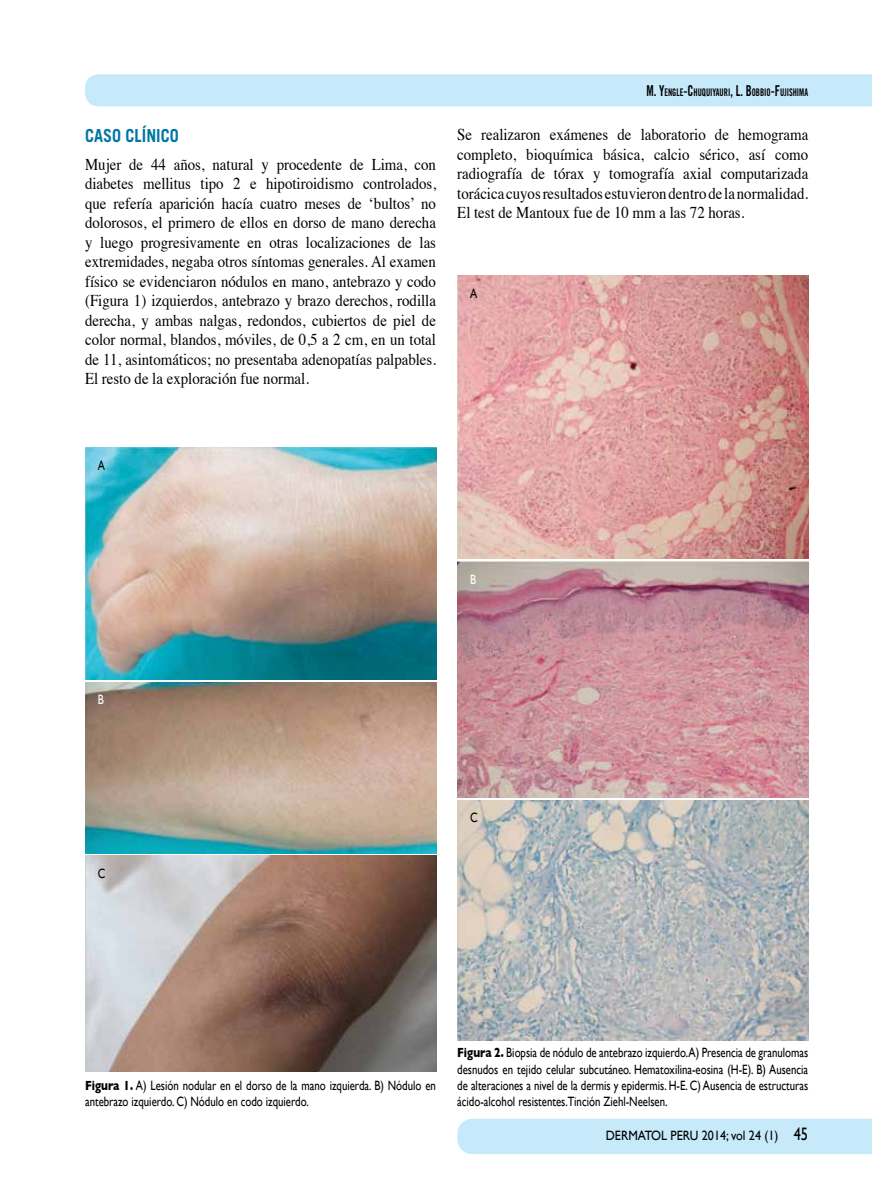
<style>
.page{position:relative;width:872px;height:1191px;background:#fff}
.page>*{position:absolute;margin:0;border:0;box-sizing:border-box;transform-origin:0 0}
.t1{font:700 18px "Trade Gothic";color:#0076a3;scale:.9 1}
.t2{font:16.5px/19.5px "Times";color:#000;text-align:justify;scale:.9 1}
.t3{font:13.5px/16.2px "Gill Sans";color:#000;scale:.8 1}
.t4{font:13.5px "Gill Sans";color:#000;scale:.9 1}
.t5{font:13.5px "Gill Sans";color:#fff;scale:.8 1}
.t6{font:10.5px "Trade Gothic Bold Cond Twenty";color:#000;scale:.8 1}
.s1{font-size:15px}
.s2{font-weight:700}
.s3{font-size:18px}
</style>
<div class="page">
<div style="left:457px;top:1118px;width:415px;height:36px;background:#c7eafb"></div>
<div style="left:85px;top:74px;width:787px;height:32px;background:#c7eafb"></div>
<img style="left:457px;top:275px;width:351px;height:283px">
<img style="left:85px;top:682px;width:351px;height:171px">
<img style="left:85px;top:855px;width:351px;height:216px">
<img style="left:85px;top:448px;width:351px;height:231px">
<img style="left:457px;top:561px;width:351px;height:236px">
<img style="left:457px;top:800px;width:351px;height:240px">
<p class="t1" style="left:85px;top:124px;width:106px">CASO CLÍNICO</p>
<p class="t2" style="left:85px;top:153px;width:391px">Mujer de 44 años, natural y procedente de Lima, con diabetes mellitus tipo 2 e hipotiroidismo controlados, que refería aparición hacía cuatro meses de ‘bultos’ no dolorosos, el primero de ellos en dorso de mano derecha y luego progresivamente en otras localizaciones de las extremidades, negaba otros síntomas generales. Al examen físico se evidenciaron nódulos en mano, antebrazo y codo (Figura 1) izquierdos, antebrazo y brazo derechos, rodilla derecha, y ambas nalgas, redondos, cubiertos de piel de color normal, blandos, móviles, de 0,5 a 2 cm, en un total de 11, asintomáticos; no presentaba adenopatías palpables.<br>El resto de la exploración fue normal.</p>
<p class="t6" style="left:646px;top:86px;width:203px"><span class="s1">M. Y</span>ENGLE<span class="s1">-C</span> HUQUIYAURI<span class="s1">, L. B</span>OBBIO<span class="s1">-F</span>UJISHIMA</p>
<p class="t2" style="left:457px;top:123px;width:391px">Se realizaron exámenes de laboratorio de hemograma completo, bioquímica básica, calcio sérico, así como radiografía de tórax y tomografía axial computarizada torácica cuyos resultados estuvieron dentro de la normalidad.<br>El test de Mantoux fue de 10 mm a las 72 horas.</p>
<p class="t3" style="left:470px;top:285px;width:11px">A</p>
<p class="t3" style="left:98px;top:457px;width:11px">A</p>
<p class="t5" style="left:470px;top:571px;width:9px">B</p>
<p class="t5" style="left:98px;top:692px;width:9px">B</p>
<p class="t3" style="left:98px;top:865px;width:11px">C</p>
<p class="t3" style="left:470px;top:809px;width:11px">C</p>
<p class="t3" style="left:85px;top:1076px;width:440px"><span class="s2">Figura 1.</span> A) Lesión nodular en el dorso de la mano izquierda. B) Nódulo en antebrazo izquierdo. C) Nódulo en codo izquierdo.</p>
<p class="t3" style="left:457px;top:1044px;width:440px;text-align:justify"><span class="s2">Figura 2.</span> Biopsia de nódulo de antebrazo izquierdo.A) Presencia de granulomas desnudos en tejido celular subcutáneo. Hematoxilina-eosina (H-E). B) Ausencia de alteraciones a nivel de la dermis y epidermis. H-E. C) Ausencia de estructuras ácido-alcohol resistentes.Tinción Ziehl-Neelsen.</p>
<p class="t4" style="left:606px;top:1127px;width:226px">Dermatol PERU 2014; vol 24 (1) <span class="s3">45</span></p>
</div>
